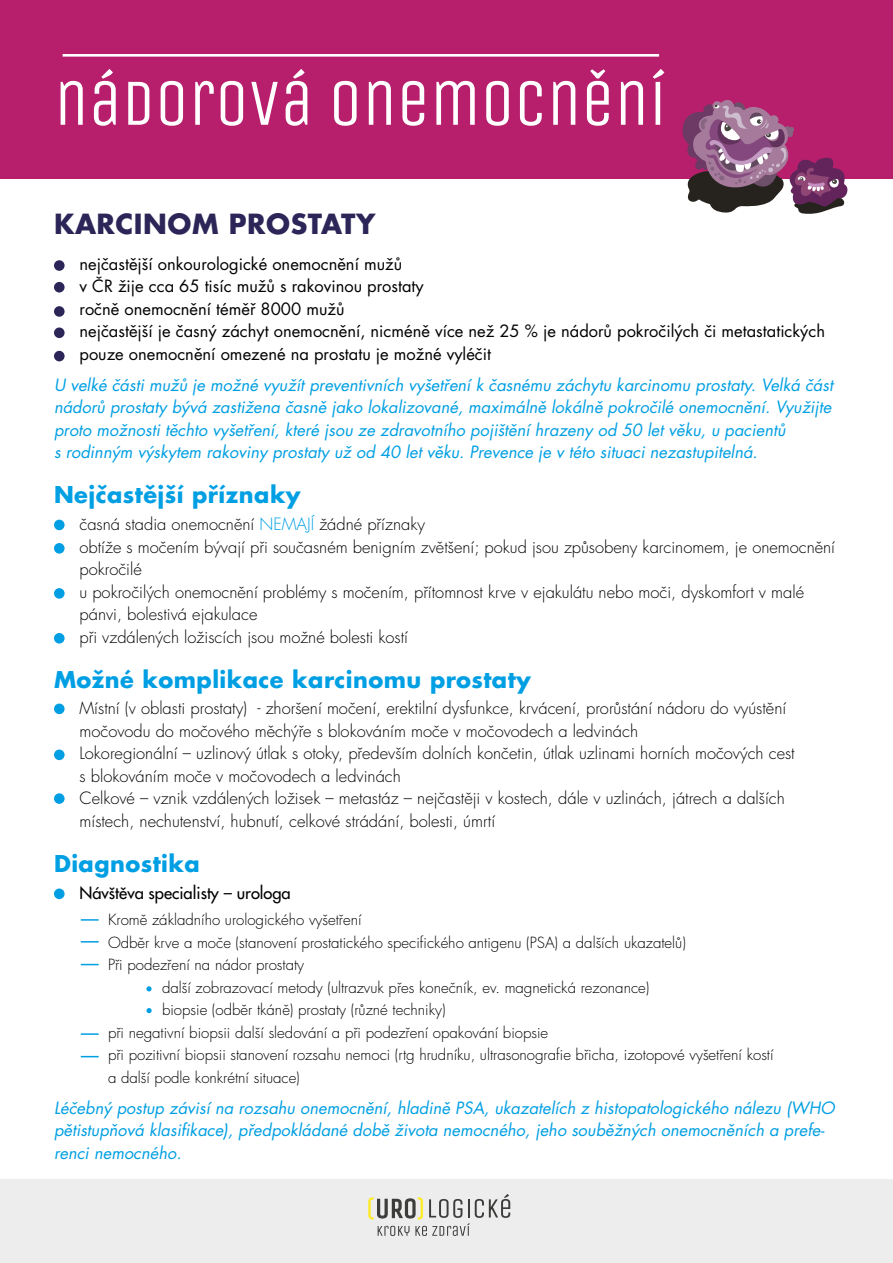
<style>
.page{position:relative;width:893px;height:1263px;background:#fff}
.page>*{position:absolute;margin:0;border:0;box-sizing:border-box;transform-origin:0 0}
.t1{font:66px "Unica One";color:#fff}
.t2{font:700 27px "Futura CE";letter-spacing:.02em;color:#2c2558}
.t3{font:700 22.5px "Futura CE";letter-spacing:.02em;color:#009fe3}
.t4{font:300 16.5px/22.5px "Futura CE";color:#000}
.t5{font:italic 16.5px/22.5px "Futura CE";color:#009fe3}
.t6{font:16.5px/22.5px "Futura CE";color:#000}
.t7{font:16.5px "Futura CE";color:#000}
.t8{font:300 15px "Futura CE";color:#000}
.s1{color:#009fe3}
</style>
<div class="page">
<div style="left:0;top:1179px;width:893px;height:84px;background:#ededed"></div>
<div style="left:0;top:0;width:893px;height:179px;background:#b71f6c"></div>
<svg style="left:368px;top:1194px;width:142px;height:42px"></svg>
<div style="left:54px;top:260px;width:11px;height:11px;background:#2c2558;border-radius:50%"></div>
<div style="left:54px;top:282px;width:11px;height:10px;background:#2c2558;border-radius:50%"></div>
<div style="left:54px;top:306px;width:11px;height:11px;background:#2c2558;border-radius:50%"></div>
<div style="left:54px;top:327px;width:11px;height:11px;background:#2c2558;border-radius:50%"></div>
<div style="left:54px;top:351px;width:11px;height:10px;background:#2c2558;border-radius:50%"></div>
<div style="left:54px;top:520px;width:11px;height:10px;background:#009fe3;border-radius:50%"></div>
<div style="left:54px;top:543px;width:11px;height:11px;background:#009fe3;border-radius:50%"></div>
<div style="left:54px;top:588px;width:11px;height:11px;background:#009fe3;border-radius:50%"></div>
<div style="left:54px;top:633px;width:11px;height:10px;background:#009fe3;border-radius:50%"></div>
<div style="left:54px;top:703px;width:11px;height:11px;background:#009fe3;border-radius:50%"></div>
<div style="left:54px;top:749px;width:11px;height:11px;background:#009fe3;border-radius:50%"></div>
<div style="left:54px;top:793px;width:11px;height:11px;background:#009fe3;border-radius:50%"></div>
<div style="left:54px;top:888px;width:11px;height:11px;background:#009fe3;border-radius:50%"></div>
<svg style="left:146px;top:986px;width:6px;height:5px"></svg>
<svg style="left:146px;top:1008px;width:6px;height:5px"></svg>
<svg style="left:81px;top:919px;width:18px;height:2px"></svg>
<svg style="left:81px;top:941px;width:18px;height:1px"></svg>
<svg style="left:81px;top:964px;width:18px;height:1px"></svg>
<svg style="left:81px;top:1033px;width:18px;height:2px"></svg>
<svg style="left:81px;top:1056px;width:18px;height:1px"></svg>
<svg style="left:682px;top:100px;width:166px;height:114px"></svg>
<hr style="left:63px;top:54px;width:596px;height:3px;background:#fff">
<h1 class="t1" style="left:54px;top:64px;width:614px">NÁDOROVÁ ONEMOCNĚNÍ</h1>
<h2 class="t2" style="left:54px;top:207px;width:323px">KARCINOM PROSTATY</h2>
<p class="t6" style="left:80px;top:253px;width:747px">nejčastější onkourologické onemocnění mužů<br>v ČR žije cca 65 tisíc mužů s rakovinou prostaty<br>ročně onemocnění téměř 8000 mužů<br>nejčastější je časný záchyt onemocnění, nicméně více než 25 % je nádorů pokročilých či metastatických pouze onemocnění omezené na prostatu je možné vyléčit</p>
<p class="t5" style="left:54px;top:374px;width:780px">U velké části mužů je možné využít preventivních vyšetření k časnému záchytu karcinomu prostaty. Velká část nádorů prostaty bývá zastižena časně jako lokalizované, maximálně lokálně pokročilé onemocnění. Využijte proto možnosti těchto vyšetření, které jsou ze zdravotního pojištění hrazeny od 50 let věku, u pacientů<br>s rodinným výskytem rakoviny prostaty už od 40 let věku. Prevence je v této situaci nezastupitelná.</p>
<h3 class="t3" style="left:54px;top:481px;width:248px">Nejčastější příznaky</h3>
<p class="t4" style="left:80px;top:513px;width:757px">časná stadia onemocnění <span class="s1">NEMAJÍ</span> žádné příznaky<br>obtíže s močením bývají při současném benigním zvětšení; pokud jsou způsobeny karcinomem, je onemocnění pokročilé<br>u pokročilých onemocnění problémy s močením, přítomnost krve v ejakulátu nebo moči, dyskomfort v malé pánvi, bolestivá ejakulace<br>při vzdálených ložiscích jsou možné bolesti kostí</p>
<h3 class="t3" style="left:54px;top:665px;width:478px">Možné komplikace karcinomu prostaty</h3>
<p class="t4" style="left:80px;top:698px;width:717px">Místní (v oblasti prostaty) - zhoršení močení, erektilní dysfunkce, krvácení, prorůstání nádoru do vyústění močovodu do močového měchýře s blokováním moče v močovodech a ledvinách<br>Lokoregionální – uzlinový útlak s otoky, především dolních končetin, útlak uzlinami horních močových cest s blokováním moče v močovodech a ledvinách<br>Celkové – vznik vzdálených ložisek – metastáz – nejčastěji v kostech, dále v uzlinách, játrech a dalších místech, nechutenství, hubnutí, celkové strádání, bolesti, úmrtí</p>
<h3 class="t3" style="left:54px;top:849px;width:147px">Diagnostika</h3>
<p class="t7" style="left:80px;top:882px;width:213px">Návštěva specialisty – urologa</p>
<p class="t8" style="left:108px;top:911px;width:255px">Kromě základního urologického vyšetření</p>
<p class="t8" style="left:108px;top:934px;width:579px">Odběr krve a moče (stanovení prostatického specifického antigenu (PSA) a dalších ukazatelů)</p>
<p class="t8" style="left:108px;top:956px;width:198px">Při podezření na nádor prostaty</p>
<p class="t8" style="left:162px;top:979px;width:489px">další zobrazovací metody (ultrazvuk přes konečník, ev. magnetická rezonance)</p>
<p class="t8" style="left:162px;top:1001px;width:285px">biopsie (odběr tkáně) prostaty (různé techniky)</p>
<p class="t8" style="left:108px;top:1024px;width:442px">při negativní biopsii další sledování a při podezření opakování biopsie</p>
<p class="t8" style="left:108px;top:1046px;width:667px">při pozitivní biopsii stanovení rozsahu nemoci (rtg hrudníku, ultrasonografie břicha, izotopové vyšetření kostí</p>
<p class="t8" style="left:108px;top:1069px;width:193px">a další podle konkrétní situace)</p>
<p class="t5" style="left:54px;top:1097px;width:782px">Léčebný postup závisí na rozsahu onemocnění, hladině PSA, ukazatelích z histopatologického nálezu (WHO pětistupňová klasifikace), předpokládané době života nemocného, jeho souběžných onemocněních a prefe&shy;renci nemocného.</p>
</div>
